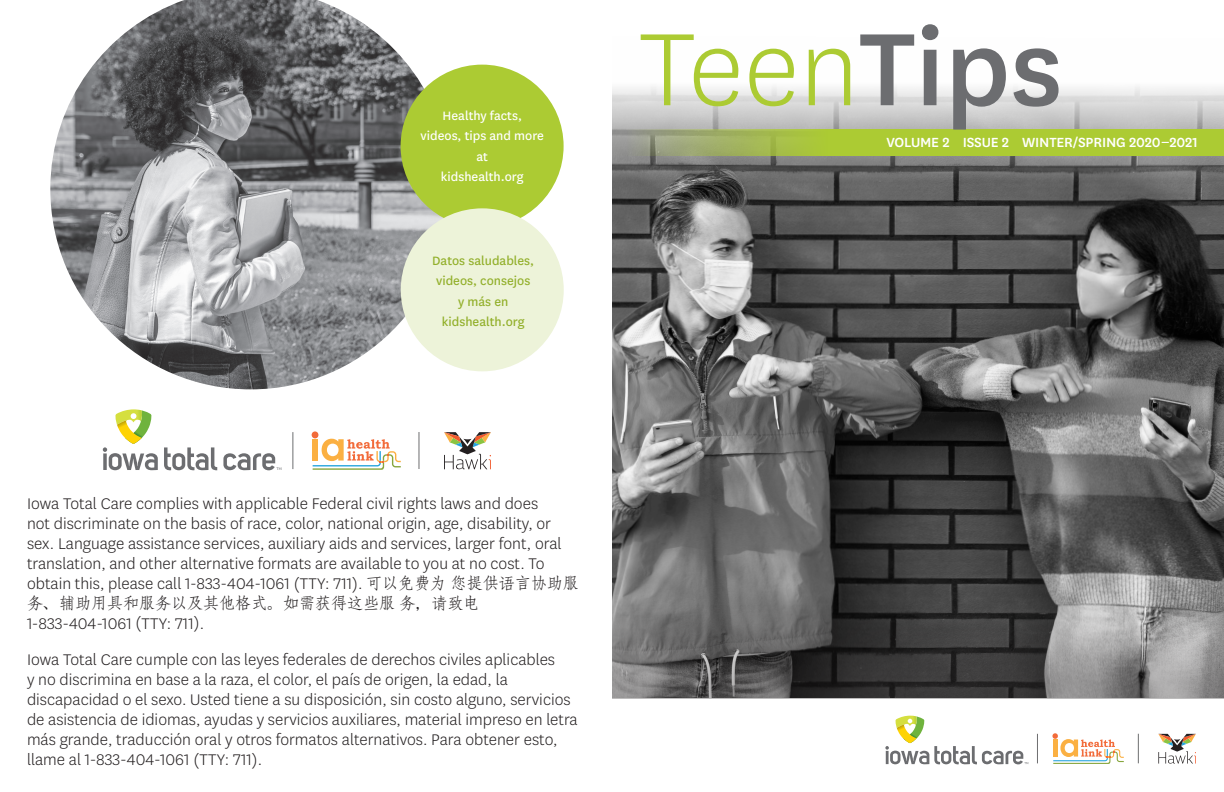
<style>
.page{position:relative;width:1224px;height:792px;background:#fff}
.page>*{position:absolute;margin:0;border:0;box-sizing:border-box;transform-origin:0 0}
.t1{font:300 120.1px "Centene Sans";color:#accb33}
.t2{font:300 18px/20px "Centene Sans";color:#231f20}
.t3{font:16px "Adobe Fangsong Std";color:#231f20}
.t4{font:500 15.5px "Centene Sans";letter-spacing:-.01em;color:#fff}
.t5{font:14.2px "Centene Sans";color:#92af2a}
.t6{font:14.2px "Centene Sans";color:#fff}
.s1{font-weight:500;color:#6c6d70}
.s2{font-family:"Adobe Fangsong Std";font-weight:400;font-size:16px}
</style>
<div class="page">
<img style="left:50px;top:0;width:401px;height:389px">
<img style="left:612px;top:86px;width:612px;height:503px">
<svg style="left:612px;top:129px;width:612px;height:27px;background:#a7c045"></svg>
<svg style="left:612px;top:589px;width:612px;height:109px;background:#646363"></svg>
<svg style="left:885px;top:716px;width:143px;height:48px"></svg>
<svg style="left:1138px;top:734px;width:1px;height:29px"></svg>
<svg style="left:1052px;top:733px;width:72px;height:31px"></svg>
<svg style="left:1158px;top:734px;width:38px;height:30px"></svg>
<svg style="left:1037px;top:734px;width:1px;height:29px"></svg>
<svg style="left:164px;top:447px;width:53px;height:23px"></svg>
<svg style="left:103px;top:409px;width:55px;height:61px"></svg>
<svg style="left:223px;top:453px;width:58px;height:17px"></svg>
<hr style="left:419px;top:432px;width:1px;height:37px;background:#6d6e70">
<svg style="left:312px;top:431px;width:89px;height:39px"></svg>
<svg style="left:444px;top:432px;width:47px;height:37px"></svg>
<hr style="left:292px;top:432px;width:1px;height:37px;background:#6d6e70">
<div style="left:401px;top:65px;width:163px;height:163px;background:#accb33;border-radius:50%"></div>
<div style="left:401px;top:208px;width:163px;height:163px;background:#edf3d9;border-radius:50%"></div>
<p class="t6" style="left:442px;top:106px;width:81px">Healthy facts,</p>
<p class="t6" style="left:421px;top:127px;width:125px">videos, tips and more</p>
<p class="t6" style="left:476px;top:147px;width:13px">at</p>
<p class="t6" style="left:441px;top:167px;width:84px">kidshealth.org</p>
<p class="t5" style="left:432px;top:251px;width:104px">Datos saludables,</p>
<p class="t5" style="left:436px;top:272px;width:96px">videos, consejos</p>
<p class="t5" style="left:458px;top:292px;width:52px">y más en</p>
<p class="t5" style="left:442px;top:312px;width:84px">kidshealth.org</p>
<p class="t1" style="left:639px;top:-6px;width:425px">Teen<span class="s1">Tips</span></p>
<p class="t4" style="left:886px;top:131px;width:313px">VOLUME 2 ISSUE 2 WINTER/SPRING 2020‒2021</p>
<p class="t2" style="left:27px;top:493px;width:553px">Iowa Total Care complies with applicable Federal civil rights laws and does<br>not discriminate on the basis of race, color, national origin, age, disability, or sex. Language assistance services, auxiliary aids and services, larger font, oral translation, and other alternative formats are available to you at no cost. To obtain this, please call 1-833-404-1061 (TTY: 711). <span class="s2">可以免费为 您提供语言协助服</span></p>
<p class="t3" style="left:27px;top:593px;width:454px">务、辅助用具和服务以及其他格式。如需获得这些服 务，请致电</p>
<p class="t2" style="left:27px;top:613px;width:179px">1-833-404-1061 (TTY: 711).</p>
<p class="t2" style="left:27px;top:649px;width:552px">Iowa Total Care cumple con las leyes federales de derechos civiles aplicables<br>y no discrimina en base a la raza, el color, el país de origen, la edad, la discapacidad o el sexo. Usted tiene a su disposición, sin costo alguno, servicios de asistencia de idiomas, ayudas y servicios auxiliares, material impreso en letra más grande, traducción oral y otros formatos alternativos. Para obtener esto, llame al 1-833-404-1061 (TTY: 711).</p>
</div>
